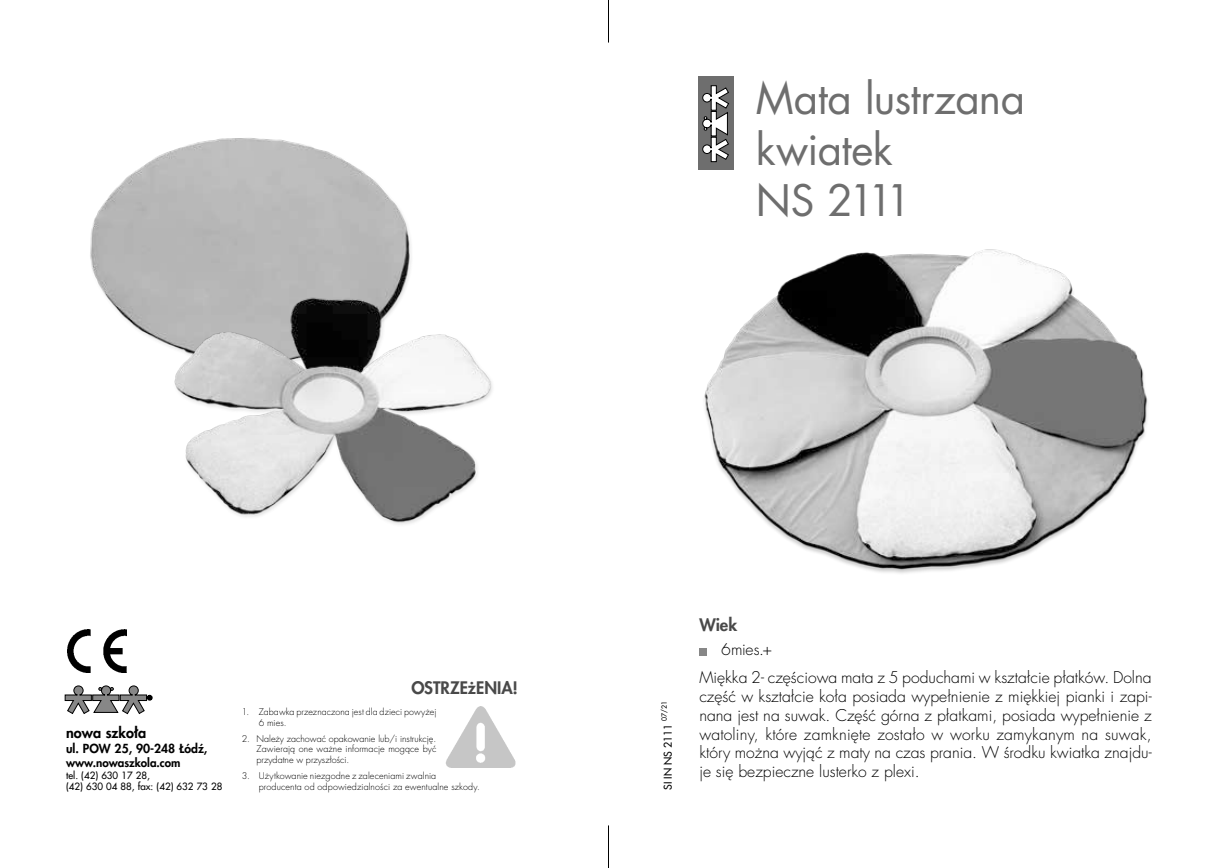
<style>
.page{position:relative;width:1217px;height:868px;background:#fff}
.page>*{position:absolute;margin:0;border:0;box-sizing:border-box;transform-origin:0 0}
.t1{font:42.3px/51px "Futura LTS Book";letter-spacing:-.015em;color:#6e6e6e}
.t2{font:800 16.8px "Futura LTS";color:#494949}
.t3{font:300 15.75px/18.9px "Futura LTS";color:#000}
.t4{font:800 14.4px "Futura LTS";color:#000}
.t5{font:800 12.15px "Futura LTS";color:#000}
.t6{font:800 11.55px "Futura LTS";color:#000}
.t7{font:10.5px "Futura LTS";color:#000}
.t8{font:9.75px/11.7px "Futura LTS";color:#000}
.t9{font:300 9px/10.8px "Futura LTS";letter-spacing:.005em;color:#000}
.t10{font:6.9px "Futura LTS";color:#000}
</style>
<div class="page">
<div style="left:699px;top:648px;width:7px;height:7px;background:#878787"></div>
<hr style="left:608px;top:0;width:1px;height:43px;background:#000">
<hr style="left:608px;top:825px;width:1px;height:42px;background:#000">
<div style="left:697px;top:77px;width:36px;height:93px;background:#6e6e6e"></div>
<svg style="left:702px;top:85px;width:26px;height:77px"></svg>
<img style="left:704px;top:249px;width:444px;height:325px">
<img style="left:90px;top:138px;width:321px;height:204px">
<img style="left:160px;top:288px;width:332px;height:237px">
<img style="left:446px;top:706px;width:70px;height:62px">
<img style="left:67px;top:629px;width:59px;height:43px">
<svg style="left:65px;top:685px;width:87px;height:29px"></svg>
<h1 class="t1" style="left:755px;top:73px;width:270px">Mata lustrzana kwiatek<br>NS 2111</h1>
<p class="t4" style="left:66px;top:723px;width:82px">nowa szko³a</p>
<p class="t5" style="left:66px;top:740px;width:143px">ul. POW 25, 90-248 £ódŸ,</p>
<p class="t6" style="left:66px;top:754px;width:116px">www.nowaszkola.com</p>
<p class="t8" style="left:66px;top:769px;width:158px">tel. (42) 630 17 28,<br>(42) 630 04 88, fax: (42) 632 73 28</p>
<p class="t2" style="left:411px;top:676px;width:108px">OSTRZE¿ENIA!</p>
<p class="t9" style="left:259px;top:706px;width:179px;text-indent:-17px">1. Zabawka przeznaczona jest dla dzieci powy¿ej<br>6 mies.</p>
<p class="t9" style="left:256px;top:733px;width:181px;text-align:justify;text-indent:-15px">2. Nale¿y zachowaæ opakowanie lub/i instrukcjê.<br>Zawieraj¹ one wa¿ne informacje mog¹ce byæ przydatne w przysz³oœci.</p>
<p class="t9" style="left:259px;top:770px;width:223px;text-indent:-17px">3. U¿ytkowanie niezgodne z zaleceniami zwalnia producenta od odpowiedzialnoœci za ewentualne szkody.</p>
<p class="t10" style="left:659px;top:720px;width:21px;rotate:-90deg">07/21</p>
<p class="t7" style="left:660px;top:789px;width:68px;rotate:-90deg">SI IN NS 2111</p>
<p class="t2" style="left:699px;top:614px;width:39px">Wiek</p>
<p class="t3" style="left:699px;top:636px;width:453px;line-height:27.5px;text-indent:22px">6mies.+<br>Miękka 2- częściowa mata z 5 poduchami w kształcie płatków. Dolna</p>
<p class="t3" style="left:699px;top:686px;width:453px;text-align:justify">część w kształcie koła posiada wypełnienie z miękkiej pianki i zapi&shy;nana jest na suwak. Część górna z płatkami, posiada wypełnienie z watoliny, które zamknięte zostało w worku zamykanym na suwak, który można wyjąć z maty na czas prania. W środku kwiatka znajdu&shy;je się bezpieczne lusterko z plexi.</p>
</div>
